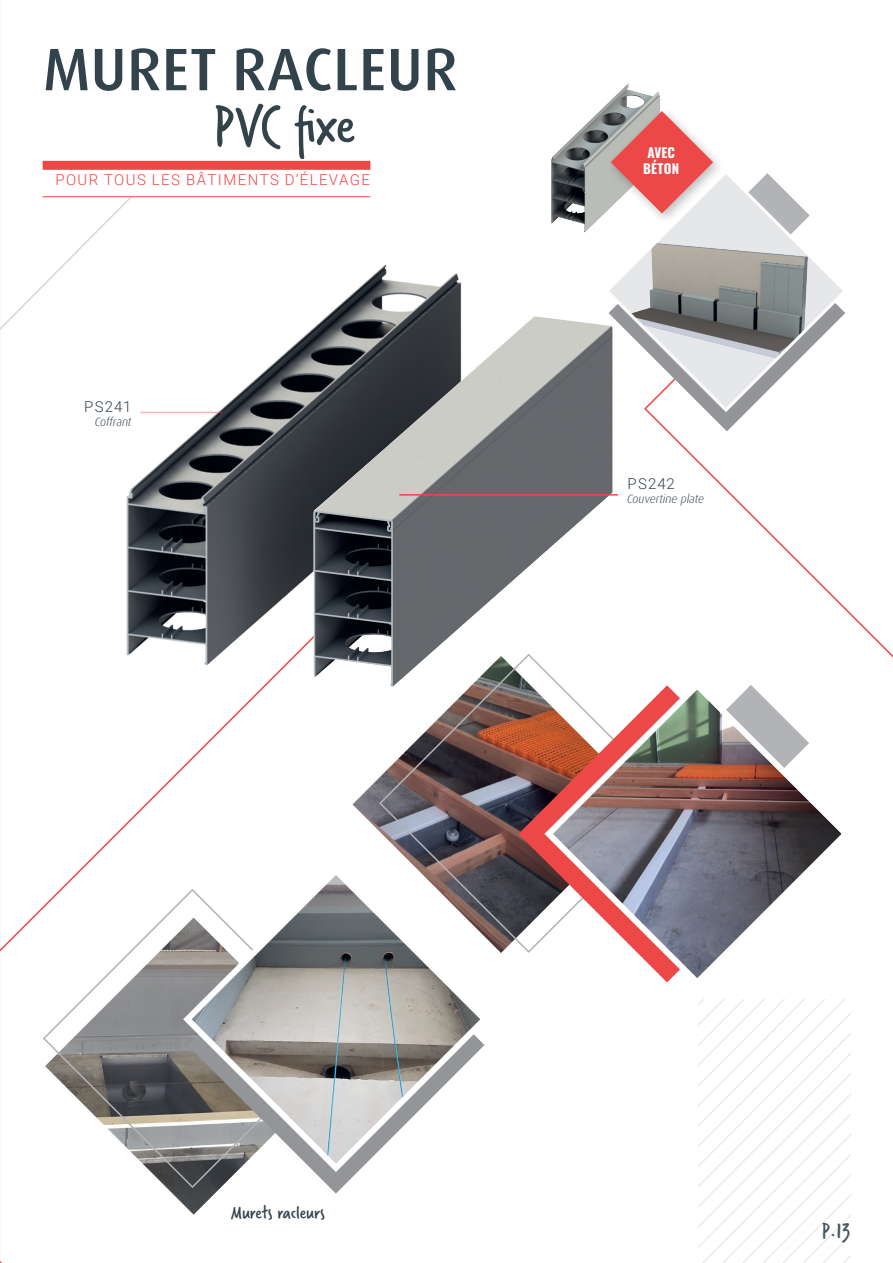
<style>
.page{position:relative;width:893px;height:1263px;background:#fff}
.page>*{position:absolute;margin:0;border:0;box-sizing:border-box;transform-origin:0 0}
.t1{font:500 60px "Dax Pro";letter-spacing:.01em;color:#33434b}
.t2{font:60px "Verveine";color:#33434b}
.t3{font:24px "Verveine";color:#47575f}
.t4{font:19.5px "Verveine";color:#33434b}
.t5{font:300 15px "Roboto";letter-spacing:.095em;color:#ec4848}
.t6{font:300 15px "Roboto";letter-spacing:.07em;color:#33434b}
.t7{font:700 13.35px/15.9px "Oswald";letter-spacing:.025em;color:#fff;text-align:center}
.t8{font:italic 300 12px "Dax Pro";letter-spacing:-.01em;color:#33434b}
</style>
<div class="page">
<svg style="left:0;top:160px;width:133px;height:170px"></svg>
<svg style="left:0;top:712px;width:240px;height:551px"></svg>
<svg style="left:699px;top:999px;width:151px;height:264px"></svg>
<svg style="left:666px;top:431px;width:227px;height:227px"></svg>
<img style="left:92px;top:234px;width:193px;height:478px">
<svg style="left:649px;top:414px;width:95px;height:17px"></svg>
<svg style="left:636px;top:173px;width:209px;height:241px"></svg>
<img style="left:352px;top:779px;width:26px;height:51px">
<svg style="left:378px;top:653px;width:301px;height:300px;background:#71676c"></svg>
<svg style="left:518px;top:745px;width:22px;height:208px;background:#775859"></svg>
<img style="left:45px;top:1189px;width:195px;height:26px">
<svg style="left:42px;top:888px;width:145px;height:301px"></svg>
<svg style="left:187px;top:1176px;width:167px;height:17px"></svg>
<svg style="left:540px;top:677px;width:302px;height:306px"></svg>
<svg style="left:179px;top:862px;width:314px;height:314px"></svg>
<img style="left:285px;top:264px;width:351px;height:481px">
<img style="left:551px;top:83px;width:112px;height:151px">
<div style="left:606px;top:106px;width:119px;height:120px;background:#231f20;opacity:.3"></div>
<svg style="left:611px;top:111px;width:102px;height:102px"></svg>
<hr style="left:43px;top:196px;width:327px;height:1px;background:#ec4848">
<hr style="left:399px;top:494px;width:219px;height:2px;background:#ec4848">
<hr style="left:140px;top:412px;width:83px;height:1px;background:#ec4848">
<div style="left:43px;top:161px;width:327px;height:9px;background:#ec4848"></div>
<h1 class="t1" style="left:43px;top:31px;width:416px">MURET RACLEUR</h1>
<h1 class="t2" style="left:213px;top:83px;width:144px">PVC fixe</h1>
<p class="t5" style="left:55px;top:169px;width:316px">POUR TOUS LES BÂTIMENTS D’ÉLEVAGE</p>
<p class="t6" style="left:84px;top:396px;width:49px">PS241</p>
<p class="t8" style="left:95px;top:414px;width:38px">Coffrant</p>
<p class="t7" style="left:643px;top:145px;width:38px">AVEC<br>BÉTON</p>
<p class="t6" style="left:627px;top:473px;width:49px">PS242</p>
<p class="t8" style="left:627px;top:491px;width:78px">Couvertine plate</p>
<h3 class="t4" style="left:231px;top:1199px;width:95px">Murets racleurs</h3>
<h2 class="t3" style="left:821px;top:1213px;width:30px">P.13</h2>
</div>
